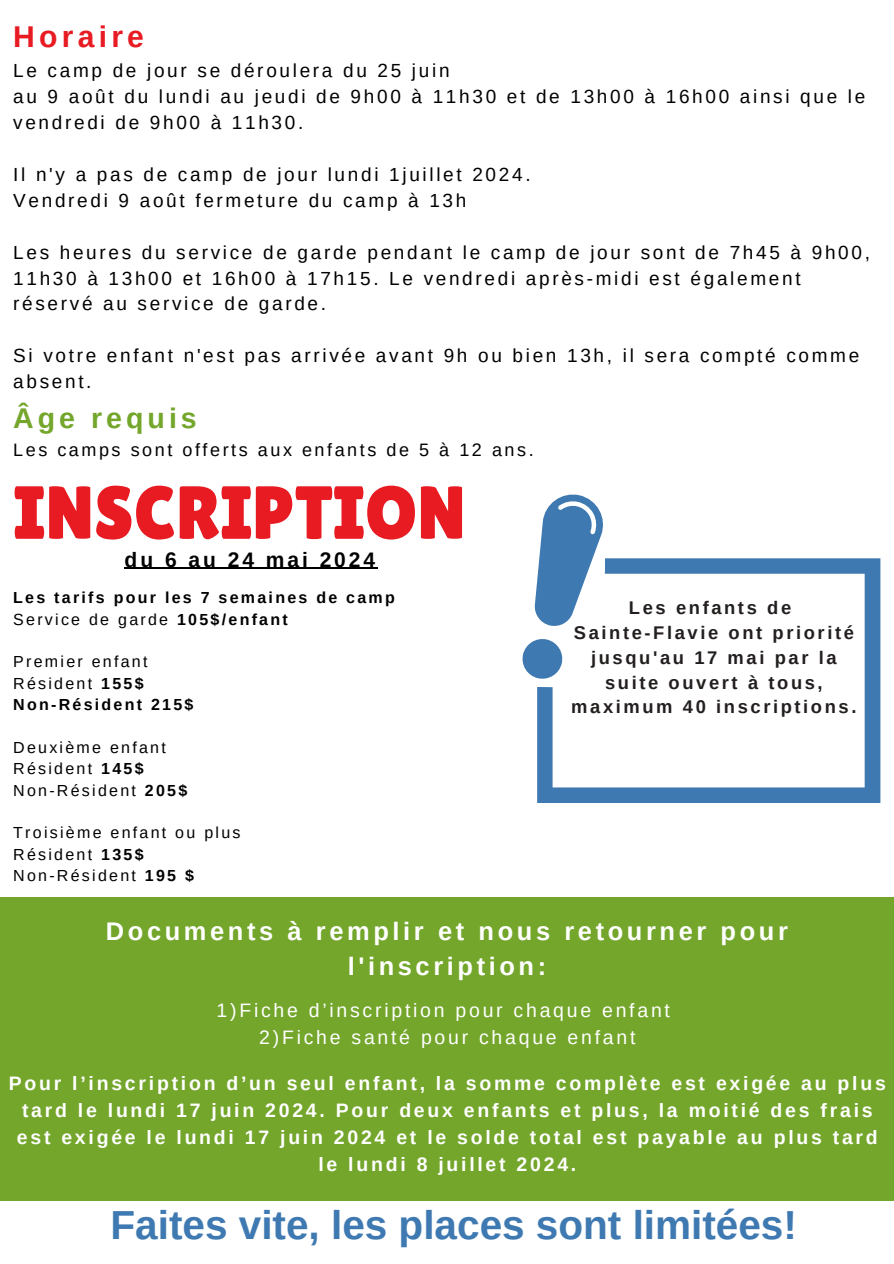
<style>
.page{position:relative;width:894px;height:1264px;background:#fff}
.page>*{position:absolute;margin:0;border:0;box-sizing:border-box;transform-origin:0 0}
.t1{font:75px "Lilita One";color:#e81b23}
.t2{font:700 40.5px "Arimo";color:#3f79b1}
.t3{font:700 30px "Arimo";letter-spacing:.14em;color:#e81b23}
.t4{font:700 28.5px "Arimo";letter-spacing:.14em;color:#73a62b}
.t5{font:700 25.5px/35.2px "Arimo";letter-spacing:.14em;color:#fff;text-align:center}
.t6{font:700 21px "Arimo";letter-spacing:.14em;color:#000}
.t7{font:700 19.5px/27px "Arimo";letter-spacing:.14em;color:#fff;text-align:center}
.t8{font:19.5px/27px "Arimo";letter-spacing:.14em;color:#fff;text-align:center}
.t9{font:19.05px/25.8px "Arimo";letter-spacing:.14em;color:#000}
.t10{font:700 18.3px/24.8px "Arimo";letter-spacing:.14em;color:#231f1f;text-align:center}
.t11{font:18px "Arimo";letter-spacing:.14em;color:#000}
.t12{font:16.05px "Arimo";letter-spacing:.14em;color:#000}
.t13{font:700 16.05px "Arimo";letter-spacing:.14em;color:#000}
.s1{font-weight:700}
</style>
<div class="page">
<svg style="left:537px;top:558px;width:343px;height:245px"></svg>
<svg style="left:522px;top:494px;width:88px;height:194px"></svg>
<div style="left:0;top:897px;width:893px;height:304px;background:#73a62b"></div>
<hr style="left:125px;top:567px;width:253px;height:2px;background:#000">
<h5 class="t3" style="left:13px;top:20px;width:132px">Horaire</h5>
<h5 class="t9" style="left:13px;top:58px;width:853px">Le camp de jour se déroulera du 25 juin<br>au 9 août du lundi au jeudi de 9h00 à 11h30 et de 13h00 à 16h00 ainsi que le vendredi de 9h00 à 11h30.</h5>
<h5 class="t9" style="left:13px;top:161px;width:518px">Il n'y a pas de camp de jour lundi 1juillet 2024.<br>Vendredi 9 août fermeture du camp à 13h</h5>
<h5 class="t9" style="left:13px;top:239px;width:858px">Les heures du service de garde pendant le camp de jour sont de 7h45 à 9h00,<br>11h30 à 13h00 et 16h00 à 17h15. Le vendredi après-midi est également réservé au service de garde.</h5>
<p class="t9" style="left:13px;top:343px;width:847px">Si votre enfant n'est pas arrivée avant 9h ou bien 13h, il sera compté comme absent.</p>
<p class="t4" style="left:13px;top:402px;width:185px">Âge requis</p>
<h1 class="t11" style="left:13px;top:440px;width:522px">Les camps sont offerts aux enfants de 5 à 12 ans.</h1>
<p class="t1" style="left:13px;top:469px;width:454px">INSCRIPTION</p>
<h4 class="t6" style="left:125px;top:547px;width:252px">du 6 au 24 mai 2024</h4>
<p class="t13" style="left:13px;top:588px;width:383px">Les tarifs pour les 7 semaines de camp</p>
<p class="t12" style="left:13px;top:610px;width:276px">Service de garde <span class="s1">105$/enfant</span></p>
<p class="t12" style="left:13px;top:652px;width:136px">Premier enfant</p>
<p class="t12" style="left:13px;top:674px;width:132px">Résident <span class="s1">155$</span></p>
<p class="t13" style="left:13px;top:695px;width:182px">Non-Résident 215$</p>
<p class="t12" style="left:13px;top:738px;width:154px">Deuxième enfant</p>
<p class="t12" style="left:13px;top:759px;width:132px">Résident <span class="s1">145$</span></p>
<p class="t12" style="left:13px;top:781px;width:175px">Non-Résident <span class="s1">205$</span></p>
<p class="t12" style="left:13px;top:823px;width:229px">Troisième enfant ou plus</p>
<h3 class="t12" style="left:13px;top:845px;width:132px">Résident <span class="s1">135$</span></h3>
<h5 class="t12" style="left:13px;top:866px;width:182px">Non-Résident <span class="s1">195 $</span></h5>
<h5 class="t10" style="left:571px;top:595px;width:286px">Les enfants de<br>Sainte-Flavie ont priorité jusqu'au 17 mai par la suite ouvert à tous, maximum 40 inscriptions.</h5>
<p class="t5" style="left:106px;top:913px;width:683px">Documents à remplir et nous retourner pour l'inscription:</p>
<h6 class="t8" style="left:216px;top:997px;width:454px">1)Fiche d’inscription pour chaque enfant<br>2)Fiche santé pour chaque enfant</h6>
<h4 class="t7" style="left:9px;top:1069px;width:878px">Pour l’inscription d’un seul enfant, la somme complète est exigée au plus tard le lundi 17 juin 2024. Pour deux enfants et plus, la moitié des frais est exigée le lundi 17 juin 2024 et le solde total est payable au plus tard le lundi 8 juillet 2024.</h4>
<p class="t2" style="left:110px;top:1202px;width:687px">Faites vite, les places sont limitées!</p>
</div>
